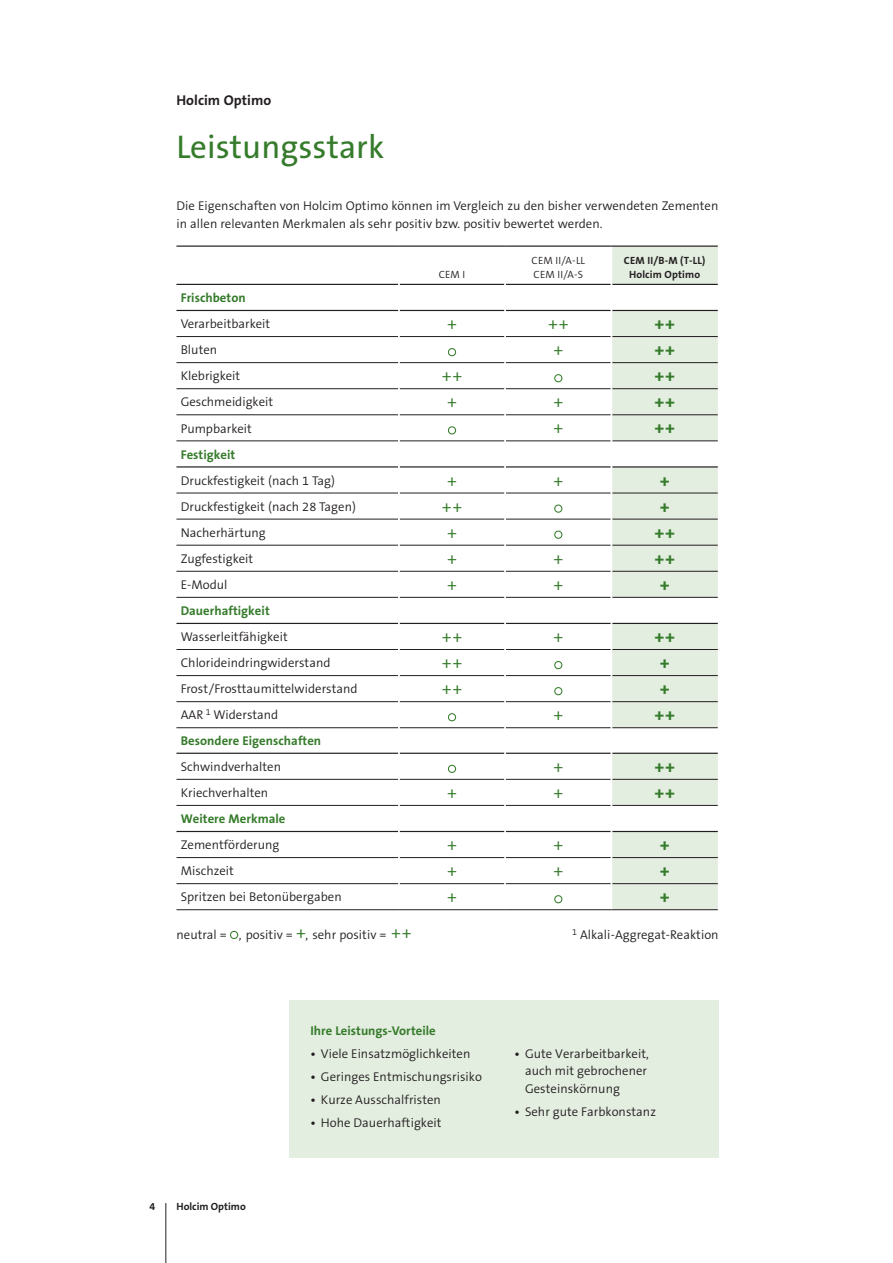
<style>
.page{position:relative;width:893px;height:1263px;background:#fff}
.page>*{position:absolute;margin:0;border:0;box-sizing:border-box;transform-origin:0 0}
.t1{font:33px "The Sans B5 Plain";letter-spacing:.005em;color:#357b2b}
.t2{font:300 18px "The Sans B4";color:#357b2b}
.t3{font:700 18px "The Sans B7";color:#357b2b}
.t4{font:700 14.25px "The Sans B7";letter-spacing:.005em;color:#231f20}
.t5{font:300 12.75px/17.5px "The Sans B4";letter-spacing:.005em;color:#231f20}
.t6{font:700 12.75px "The Sans B7";letter-spacing:.005em;color:#357b2b}
.t7{font:700 10.5px/14.4px "The Sans B7";letter-spacing:.015em;color:#231f20;text-align:center}
.t8{font:300 10.5px/14.4px "The Sans B4";letter-spacing:.025em;color:#231f20}
.s1{font-size:18px;color:#357b2b}
.s2{font-family:"The Sans B6";font-weight:600}
</style>
<div class="page">
<div style="left:289px;top:999px;width:430px;height:158px;background:#e3ede0"></div>
<svg style="left:612px;top:247px;width:106px;height:662px;fill:#e3ede0"></svg>
<hr style="left:612px;top:284px;width:106px;height:1px;background:#231f20">
<hr style="left:612px;top:310px;width:106px;height:1px;background:#231f20">
<hr style="left:612px;top:466px;width:106px;height:1px;background:#231f20">
<hr style="left:612px;top:623px;width:106px;height:1px;background:#231f20">
<hr style="left:612px;top:753px;width:106px;height:1px;background:#231f20">
<hr style="left:612px;top:336px;width:106px;height:1px;background:#231f20">
<hr style="left:612px;top:362px;width:106px;height:1px;background:#231f20">
<hr style="left:612px;top:388px;width:106px;height:1px;background:#231f20">
<hr style="left:612px;top:414px;width:106px;height:1px;background:#231f20">
<hr style="left:612px;top:441px;width:106px;height:1px;background:#231f20">
<hr style="left:612px;top:493px;width:106px;height:1px;background:#231f20">
<hr style="left:612px;top:519px;width:106px;height:1px;background:#231f20">
<hr style="left:612px;top:545px;width:106px;height:1px;background:#231f20">
<hr style="left:612px;top:571px;width:106px;height:1px;background:#231f20">
<hr style="left:612px;top:597px;width:106px;height:1px;background:#231f20">
<hr style="left:612px;top:649px;width:106px;height:1px;background:#231f20">
<hr style="left:612px;top:675px;width:106px;height:1px;background:#231f20">
<hr style="left:612px;top:701px;width:106px;height:1px;background:#231f20">
<hr style="left:612px;top:727px;width:106px;height:1px;background:#231f20">
<hr style="left:612px;top:779px;width:106px;height:1px;background:#231f20">
<hr style="left:612px;top:805px;width:106px;height:1px;background:#231f20">
<hr style="left:612px;top:857px;width:106px;height:1px;background:#231f20">
<hr style="left:612px;top:883px;width:106px;height:1px;background:#231f20">
<hr style="left:612px;top:831px;width:106px;height:1px;background:#231f20">
<svg style="left:176px;top:283px;width:435px;height:621px"></svg>
<hr style="left:176px;top:909px;width:223px;height:1px;background:#231f20">
<hr style="left:399px;top:909px;width:106px;height:1px;background:#231f20">
<hr style="left:505px;top:909px;width:106px;height:1px;background:#231f20">
<hr style="left:611px;top:909px;width:107px;height:1px;background:#231f20">
<hr style="left:176px;top:245px;width:223px;height:2px;background:#231f20">
<hr style="left:399px;top:245px;width:106px;height:2px;background:#231f20">
<hr style="left:505px;top:245px;width:106px;height:2px;background:#231f20">
<hr style="left:611px;top:245px;width:107px;height:2px;background:#231f20">
<div style="left:448px;top:348px;width:8px;height:8px;border:1px solid #357b2b;border-radius:50%"></div>
<div style="left:554px;top:374px;width:8px;height:8px;border:1px solid #357b2b;border-radius:50%"></div>
<div style="left:448px;top:426px;width:8px;height:8px;border:1px solid #357b2b;border-radius:50%"></div>
<div style="left:554px;top:504px;width:8px;height:9px;border:1px solid #357b2b;border-radius:50%"></div>
<div style="left:554px;top:531px;width:8px;height:8px;border:1px solid #357b2b;border-radius:50%"></div>
<div style="left:554px;top:661px;width:8px;height:8px;border:1px solid #357b2b;border-radius:50%"></div>
<div style="left:554px;top:687px;width:8px;height:8px;border:1px solid #357b2b;border-radius:50%"></div>
<div style="left:448px;top:713px;width:8px;height:8px;border:1px solid #357b2b;border-radius:50%"></div>
<div style="left:448px;top:765px;width:8px;height:8px;border:1px solid #357b2b;border-radius:50%"></div>
<div style="left:554px;top:895px;width:8px;height:8px;border:1px solid #357b2b;border-radius:50%"></div>
<div style="left:230px;top:931px;width:8px;height:8px;border:1px solid #357b2b;border-radius:50%"></div>
<hr style="left:165px;top:1203px;width:1px;height:60px;background:#231f20">
<p class="t4" style="left:176px;top:93px;width:96px">Holcim Optimo</p>
<h1 class="t1" style="left:176px;top:129px;width:209px">Leistungsstark</h1>
<p class="t5" style="left:176px;top:198px;width:543px">Die Eigenschaften von Holcim Optimo können im Vergleich zu den bisher verwendeten Zementen in allen relevanten Merkmalen als sehr positiv bzw. positiv bewertet werden.</p>
<p class="t8" style="left:439px;top:268px;width:28px">CEM I</p>
<p class="t8" style="left:532px;top:253px;width:55px">CEM II/A-LL<br>CEM II/A-S</p>
<p class="t7" style="left:624px;top:253px;width:83px">CEM II/B-M (T-LL)<br>Holcim Optimo</p>
<p class="t6" style="left:181px;top:291px;width:67px">Frischbeton</p>
<p class="t5" style="left:181px;top:315px;width:91px">Verarbeitbarkeit</p>
<h2 class="t2" style="left:447px;top:314px;width:11px">+</h2>
<h2 class="t2" style="left:548px;top:314px;width:22px">++</h2>
<h2 class="t3" style="left:654px;top:314px;width:22px">++</h2>
<p class="t5" style="left:181px;top:342px;width:38px">Bluten</p>
<h2 class="t2" style="left:553px;top:340px;width:11px">+</h2>
<h2 class="t3" style="left:654px;top:340px;width:22px">++</h2>
<p class="t5" style="left:181px;top:368px;width:61px">Klebrigkeit</p>
<h2 class="t2" style="left:442px;top:367px;width:22px">++</h2>
<h2 class="t3" style="left:654px;top:367px;width:22px">++</h2>
<p class="t5" style="left:181px;top:394px;width:94px">Geschmeidigkeit</p>
<h2 class="t2" style="left:447px;top:393px;width:11px">+</h2>
<h2 class="t2" style="left:553px;top:393px;width:11px">+</h2>
<h2 class="t3" style="left:654px;top:393px;width:22px">++</h2>
<p class="t5" style="left:181px;top:420px;width:73px">Pumpbarkeit</p>
<h2 class="t2" style="left:553px;top:419px;width:11px">+</h2>
<h2 class="t3" style="left:654px;top:419px;width:22px">++</h2>
<p class="t6" style="left:181px;top:447px;width:56px">Festigkeit</p>
<p class="t5" style="left:181px;top:472px;width:156px">Druckfestigkeit (nach 1 Tag)</p>
<h2 class="t2" style="left:447px;top:471px;width:11px">+</h2>
<h2 class="t2" style="left:553px;top:471px;width:11px">+</h2>
<h2 class="t3" style="left:660px;top:471px;width:11px">+</h2>
<p class="t5" style="left:181px;top:498px;width:177px">Druckfestigkeit (nach 28 Tagen)</p>
<h2 class="t2" style="left:442px;top:497px;width:22px">++</h2>
<h2 class="t3" style="left:660px;top:497px;width:11px">+</h2>
<p class="t5" style="left:181px;top:524px;width:87px">Nacherhärtung</p>
<h2 class="t2" style="left:447px;top:523px;width:11px">+</h2>
<h2 class="t3" style="left:654px;top:523px;width:22px">++</h2>
<p class="t5" style="left:181px;top:550px;width:74px">Zugfestigkeit</p>
<h2 class="t2" style="left:447px;top:549px;width:11px">+</h2>
<h2 class="t2" style="left:553px;top:549px;width:11px">+</h2>
<h2 class="t3" style="left:654px;top:549px;width:22px">++</h2>
<p class="t5" style="left:181px;top:576px;width:48px">E-Modul</p>
<h2 class="t2" style="left:447px;top:575px;width:11px">+</h2>
<h2 class="t2" style="left:553px;top:575px;width:11px">+</h2>
<h2 class="t3" style="left:660px;top:575px;width:11px">+</h2>
<p class="t6" style="left:181px;top:604px;width:91px">Dauerhaftigkeit</p>
<p class="t5" style="left:181px;top:628px;width:108px">Wasserleitfähigkeit</p>
<h2 class="t2" style="left:442px;top:627px;width:22px">++</h2>
<h2 class="t2" style="left:553px;top:627px;width:11px">+</h2>
<h2 class="t3" style="left:654px;top:627px;width:22px">++</h2>
<p class="t5" style="left:181px;top:654px;width:151px">Chlorideindringwiderstand</p>
<h2 class="t2" style="left:442px;top:653px;width:22px">++</h2>
<h2 class="t3" style="left:660px;top:653px;width:11px">+</h2>
<p class="t5" style="left:181px;top:681px;width:178px">Frost/Frosttaumittelwiderstand</p>
<h2 class="t2" style="left:442px;top:679px;width:22px">++</h2>
<h2 class="t3" style="left:660px;top:679px;width:11px">+</h2>
<p class="t5" style="left:181px;top:707px;width:99px">AAR <sup>1</sup> Widerstand</p>
<h2 class="t2" style="left:553px;top:706px;width:11px">+</h2>
<h2 class="t3" style="left:654px;top:706px;width:22px">++</h2>
<p class="t6" style="left:181px;top:734px;width:142px">Besondere Eigenschaften</p>
<p class="t5" style="left:181px;top:758px;width:102px">Schwindverhalten</p>
<h2 class="t2" style="left:553px;top:757px;width:11px">+</h2>
<h2 class="t3" style="left:654px;top:757px;width:22px">++</h2>
<p class="t5" style="left:181px;top:784px;width:89px">Kriechverhalten</p>
<h2 class="t2" style="left:447px;top:783px;width:11px">+</h2>
<h2 class="t2" style="left:553px;top:783px;width:11px">+</h2>
<h2 class="t3" style="left:654px;top:783px;width:22px">++</h2>
<p class="t6" style="left:181px;top:812px;width:106px">Weitere Merkmale</p>
<p class="t5" style="left:181px;top:836px;width:100px">Zementförderung</p>
<h2 class="t2" style="left:447px;top:835px;width:11px">+</h2>
<h2 class="t2" style="left:553px;top:835px;width:11px">+</h2>
<h2 class="t3" style="left:660px;top:835px;width:11px">+</h2>
<p class="t5" style="left:181px;top:863px;width:55px">Mischzeit</p>
<h2 class="t2" style="left:447px;top:861px;width:11px">+</h2>
<h2 class="t2" style="left:553px;top:861px;width:11px">+</h2>
<h2 class="t3" style="left:660px;top:861px;width:11px">+</h2>
<p class="t5" style="left:181px;top:889px;width:162px">Spritzen bei Betonübergaben</p>
<h2 class="t2" style="left:447px;top:887px;width:11px">+</h2>
<h2 class="t3" style="left:660px;top:887px;width:11px">+</h2>
<p class="t5" style="left:176px;top:926px;width:237px">neutral = , positiv = <span class="s1">+</span>, sehr positiv = <span class="s1">++</span></p>
<p class="t5" style="left:572px;top:926px;width:148px"><sup>1</sup> Alkali-Aggregat-Reaktion</p>
<p class="t7" style="left:149px;top:1199px;width:7px">4</p>
<p class="t7" style="left:176px;top:1199px;width:71px">Holcim Optimo</p>
<p class="t6" style="left:310px;top:1023px;width:127px">Ihre Leistungs-Vorteile</p>
<p class="t5" style="left:310px;top:1045px;width:161px"><span class="s2">•</span> Viele Einsatzmöglichkeiten</p>
<p class="t5" style="left:310px;top:1068px;width:173px"><span class="s2">•</span> Geringes Entmischungsrisiko</p>
<p class="t5" style="left:310px;top:1091px;width:132px"><span class="s2">•</span> Kurze Ausschalfristen</p>
<p class="t5" style="left:310px;top:1114px;width:133px"><span class="s2">•</span> Hohe Dauerhaftigkeit</p>
<p class="t5" style="left:525px;top:1045px;width:125px;text-indent:-11px"><span class="s2">•</span> Gute Verarbeitbarkeit, auch mit gebrochener<br>Gesteinskörnung</p>
<p class="t5" style="left:514px;top:1103px;width:143px"><span class="s2">•</span> Sehr gute Farbkonstanz</p>
</div>
